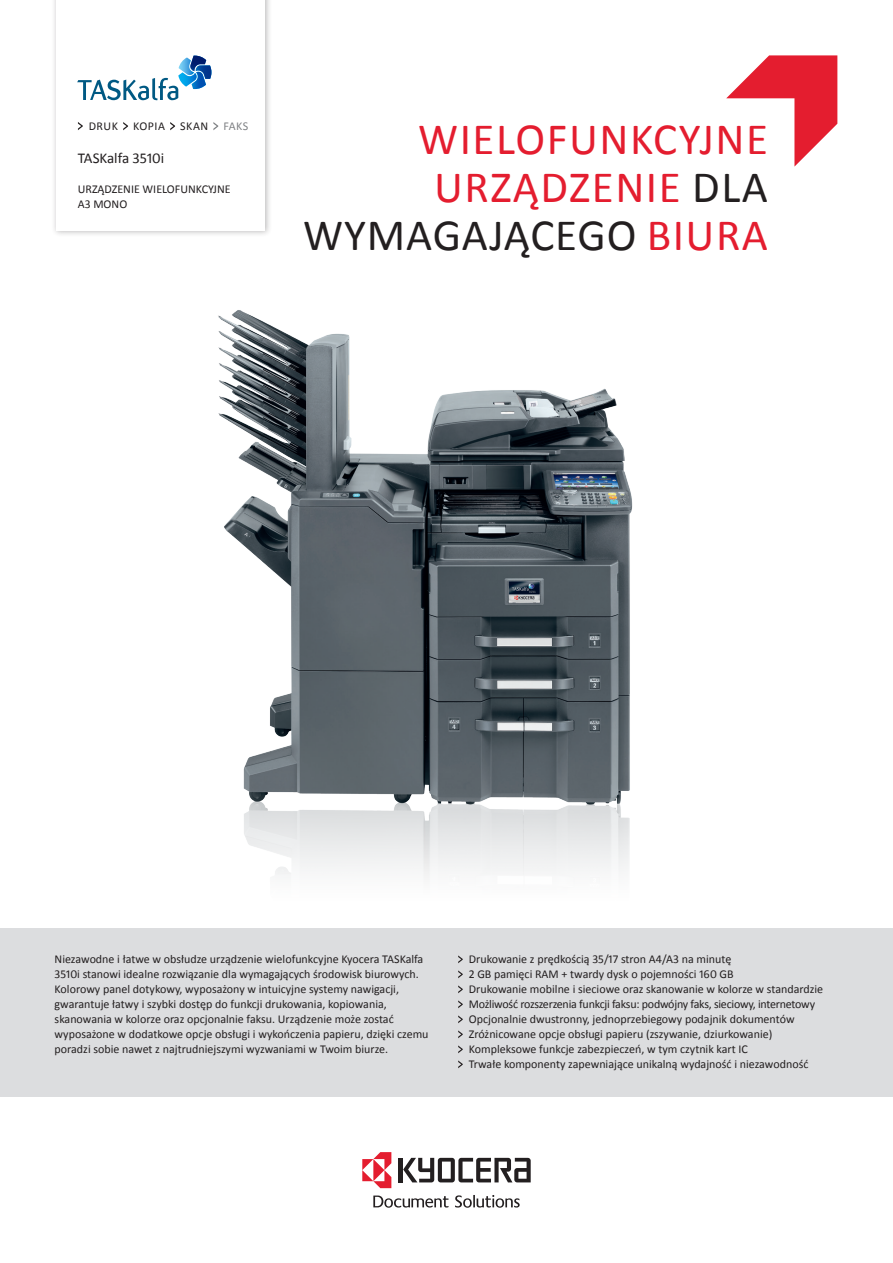
<style>
.page{position:relative;width:893px;height:1263px;background:#fff}
.page>*{position:absolute;margin:0;border:0;box-sizing:border-box;transform-origin:0 0}
.t1{font:45px/48px "Calibri";letter-spacing:.035em;color:#e41d2f;text-align:right}
.t2{font:15px "Calibri";color:#231f20}
.Bodycopy{font:12px/15px "Calibri";color:#231f20}
.Bodycopy-2{font:12px "Calibri";letter-spacing:-.02em;color:#231f20}
.t3{font:12px "Calibri";color:#808285}
.s1{color:#231f20}
</style>
<div class="page">
<img style="left:218px;top:310px;width:415px;height:568px">
<svg style="left:726px;top:55px;width:111px;height:112px"></svg>
<hr style="left:399px;top:1158px;width:4px;height:24px;background:#231f20">
<svg style="left:403px;top:1158px;width:128px;height:24px"></svg>
<svg style="left:455px;top:1195px;width:65px;height:13px"></svg>
<svg style="left:373px;top:1195px;width:75px;height:13px"></svg>
<svg style="left:362px;top:1152px;width:29px;height:36px"></svg>
<div style="left:0;top:928px;width:893px;height:168px;background:#dcdddf"></div>
<div style="left:51px;top:0;width:221px;height:237px;background:#231f20;opacity:.3"></div>
<div style="left:56px;top:0;width:208px;height:231px;background:#fff"></div>
<svg style="left:458px;top:955px;width:5px;height:8px"></svg>
<svg style="left:458px;top:970px;width:5px;height:8px"></svg>
<svg style="left:458px;top:985px;width:5px;height:8px"></svg>
<svg style="left:458px;top:1000px;width:5px;height:8px"></svg>
<svg style="left:458px;top:1015px;width:5px;height:8px"></svg>
<svg style="left:458px;top:1030px;width:5px;height:8px"></svg>
<svg style="left:458px;top:1045px;width:5px;height:8px"></svg>
<svg style="left:458px;top:1060px;width:5px;height:8px"></svg>
<svg style="left:78px;top:122px;width:5px;height:8px"></svg>
<svg style="left:123px;top:122px;width:5px;height:8px"></svg>
<svg style="left:170px;top:122px;width:5px;height:8px"></svg>
<svg style="left:213px;top:122px;width:5px;height:8px"></svg>
<svg style="left:77px;top:56px;width:134px;height:44px"></svg>
<p class="Bodycopy" style="left:89px;top:119px;width:31px">DRUK</p>
<p class="Bodycopy" style="left:133px;top:119px;width:33px">KOPIA</p>
<p class="Bodycopy" style="left:180px;top:119px;width:29px">SKAN</p>
<p class="t3" style="left:223px;top:118px;width:26px">FAKS</p>
<p class="t2" style="left:78px;top:148px;width:88px">TASKalfa 3510i</p>
<p class="Bodycopy" style="left:78px;top:182px;width:154px">URZĄDZENIE WIELOFUNKCYJNE<br>A3 MONO</p>
<p class="t1" style="left:303px;top:114px;width:467px">WIELOFUNKCYJNE<br>URZĄDZENIE <span class="s1">DLA<br>WYMAGAJĄCEGO</span> BIURA</p>
<p class="Bodycopy" style="left:55px;top:951px;width:375px">Niezawodne i łatwe w obsłudze urządzenie wielofunkcyjne Kyocera TASKalfa 3510i stanowi idealne rozwiązanie dla wymagających środowisk biurowych.<br>Kolorowy panel dotykowy, wyposażony w intuicyjne systemy nawigacji, gwarantuje łatwy i szybki dostęp do funkcji drukowania, kopiowania, skanowania w kolorze oraz opcjonalnie faksu. Urządzenie może zostać wyposażone w dodatkowe opcje obsługi i wykończenia papieru, dzięki czemu poradzi sobie nawet z najtrudniejszymi wyzwaniami w Twoim biurze.</p>
<p class="Bodycopy" style="left:469px;top:951px;width:264px">Drukowanie z prędkością 35/17 stron A4/A3 na minutę</p>
<p class="Bodycopy" style="left:469px;top:966px;width:266px">2 GB pamięci RAM + twardy dysk o pojemności 160 GB</p>
<p class="Bodycopy" style="left:469px;top:981px;width:356px">Drukowanie mobilne i sieciowe oraz skanowanie w kolorze w standardzie</p>
<p class="Bodycopy-2" style="left:469px;top:996px;width:348px">Możliwość rozszerzenia funkcji faksu: podwójny faks, sieciowy, internetowy</p>
<p class="Bodycopy" style="left:469px;top:1011px;width:327px">Opcjonalnie dwustronny, jednoprzebiegowy podajnik dokumentów</p>
<p class="Bodycopy" style="left:469px;top:1026px;width:305px">Zróżnicowane opcje obsługi papieru (zszywanie, dziurkowanie)</p>
<p class="Bodycopy" style="left:469px;top:1041px;width:281px">Kompleksowe funkcje zabezpieczeń, w tym czytnik kart IC</p>
<p class="Bodycopy" style="left:469px;top:1056px;width:341px">Trwałe komponenty zapewniające unikalną wydajność i niezawodność</p>
</div>
